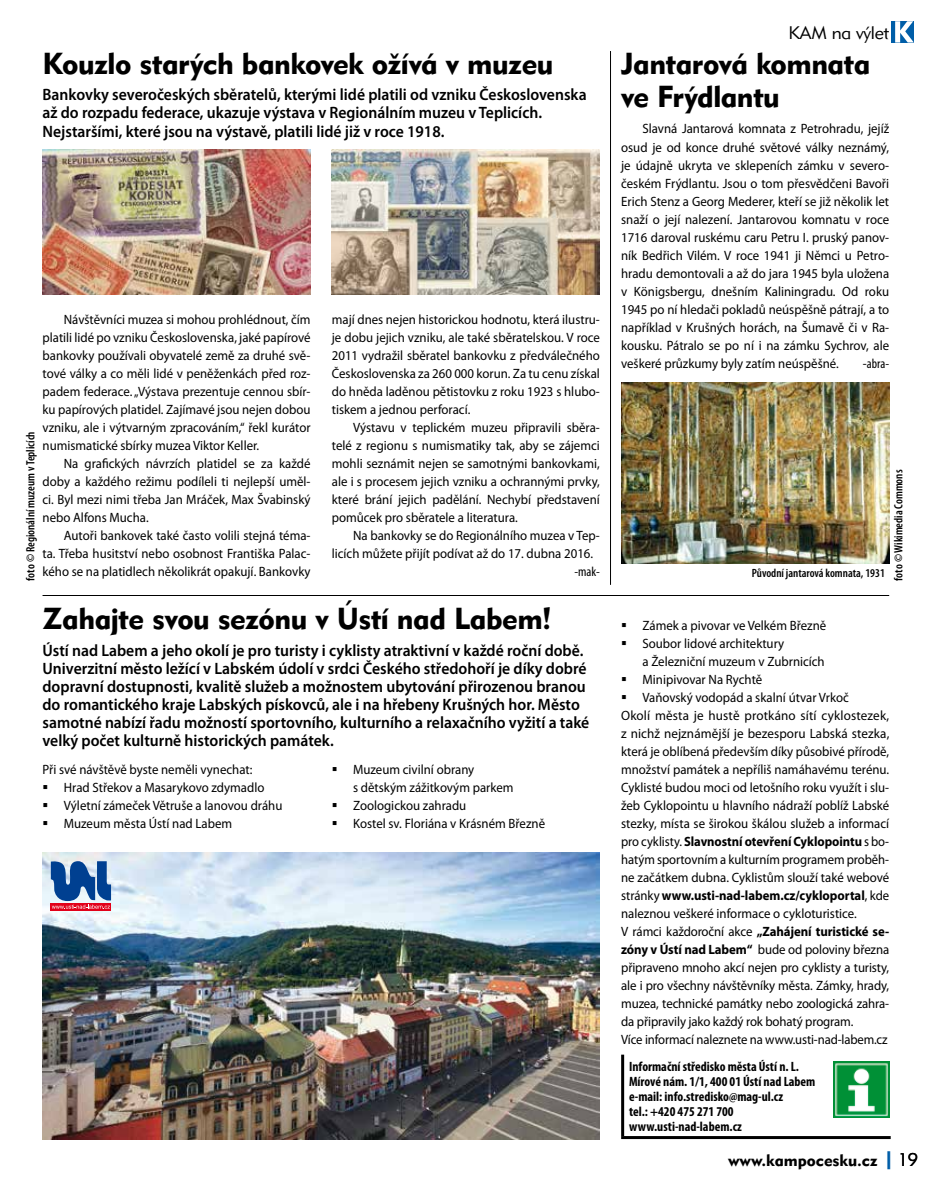
<style>
.page{position:relative;width:936px;height:1191px;background:#fff}
.page>*{position:absolute;margin:0;border:0;box-sizing:border-box;transform-origin:0 0}
.t1{font:30px/33px "Geometric 415 AT Black A";letter-spacing:-.015em;color:#000}
.t2{font:18px "Geometric 415 AT Lite A";letter-spacing:-.01em;color:#000}
.t3{font:600 16.5px/18px "Myriad Pro";color:#000;scale:.95 1}
.t4{font:16.5px "Geometric 415 AT Black A";color:#000}
.t5{font:13.5px/18px "Myriad Pro";color:#000;text-align:justify;scale:.95 1}
.t6{font:700 condensed 13.5px/15px "Myriad Pro";color:#000}
.t7{font:13.5px "Myriad Pro";color:#000;scale:.94 1}
.t8{font:13.5px "Myriad Pro";color:#000}
.t9{font:700 13.5px "Myriad Pro";letter-spacing:-.005em;color:#000;scale:.93 1}
.t10{font:700 13.5px "Myriad Pro";letter-spacing:-.005em;color:#000;scale:.94 1}
.t11{font:700 13.5px "Myriad Pro";letter-spacing:-.005em;color:#000;scale:.95 1}
.t12{font:condensed 13.5px "Myriad Pro";color:#000}
.t13{font:600 condensed 12px "Myriad Pro";color:#000}
.s1{font-stretch:normal}
.s2{font-weight:400}
.s3{font-weight:700}
.s4{font-size:18px;color:#005ea8}
.s5{font-family:"Geometric 415 AT Lite A";font-size:18px}
</style>
<div class="page">
<hr style="left:621px;top:1054px;width:3px;height:82px;background:#000">
<hr style="left:621px;top:1136px;width:269px;height:3px;background:#000">
<img style="left:43px;top:852px;width:557px;height:288px">
<img style="left:833px;top:1062px;width:56px;height:55px">
<img style="left:43px;top:150px;width:267px;height:144px">
<img style="left:332px;top:150px;width:268px;height:144px">
<img style="left:621px;top:383px;width:268px;height:180px">
<div style="left:51px;top:903px;width:60px;height:8px;background:#e2001a"></div>
<svg style="left:51px;top:860px;width:60px;height:49px;background:#6375a7"></svg>
<div style="left:891px;top:21px;width:22px;height:22px;background:#005ea8"></div>
<svg style="left:895px;top:21px;width:18px;height:22px"></svg>
<hr style="left:43px;top:595px;width:846px;height:1px;background:#000">
<hr style="left:610px;top:51px;width:1px;height:534px;background:#000">
<h1 class="t1" style="left:43px;top:47px;width:512px">Kouzlo starých bankovek ožívá v muzeu</h1>
<p class="t3" style="left:43px;top:85px;width:574px">Bankovky severočeských sběratelů, kterými lidé platili od vzniku Československa až do rozpadu federace, ukazuje výstava v Regionálním muzeu v Teplicích.<br>Nejstaršími, které jsou na výstavě, platili lidé již v roce 1918.</p>
<p class="t5" style="left:43px;top:310px;width:283px;text-indent:21px">Návštěvníci muzea si mohou prohlédnout, čím platili lidé po vzniku Československa, jaké papírové bankovky používali obyvatelé země za druhé svě&shy;tové války a co měli lidé v peněženkách před roz&shy;padem federace. „Výstava prezentuje cennou sbír&shy;ku papírových platidel. Zajímavé jsou nejen dobou vzniku, ale i výtvarným zpracováním,“ řekl kurátor numismatické sbírky muzea Viktor Keller.</p>
<p class="t5" style="left:43px;top:454px;width:284px;text-indent:21px">Na grafických návrzích platidel se za každé doby a každého režimu podíleli ti nejlepší uměl&shy;ci. Byl mezi nimi třeba Jan Mráček, Max Švabinský nebo Alfons Mucha.</p>
<p class="t5" style="left:43px;top:526px;width:284px;text-indent:21px">Autoři bankovek také často volili stejná téma&shy;ta. Třeba husitství nebo osobnost Františka Palac&shy;kého se na platidlech několikrát opakují. Bankovky</p>
<p class="t13" style="left:23px;top:580px;width:151px;rotate:-90deg">foto © Regionální muzeum v Teplicích</p>
<p class="t5" style="left:332px;top:310px;width:284px">mají dnes nejen historickou hodnotu, která ilustru&shy;je dobu jejich vzniku, ale také sběratelskou. V roce 2011 vydražil sběratel bankovku z předválečného Československa za 260 000 korun. Za tu cenu získal do hněda laděnou pětistovku z roku 1923 s hlubo&shy;tiskem a jednou perforací.</p>
<p class="t5" style="left:332px;top:418px;width:283px;text-indent:21px">Výstavu v teplickém muzeu připravili sběra&shy;telé z regionu s numismatiky tak, aby se zájemci mohli seznámit nejen se samotnými bankovkami, ale i s procesem jejich vzniku a ochrannými prvky, které brání jejich padělání. Nechybí představení pomůcek pro sběratele a literatura.</p>
<p class="t5" style="left:332px;top:526px;width:283px;text-indent:21px">Na bankovky se do Regionálního muzea v Tep&shy;licích můžete přijít podívat až do 17. dubna 2016.</p>
<p class="t12" style="left:574px;top:563px;width:27px">-mak-</p>
<h1 class="t1" style="left:43px;top:601px;width:510px">Zahajte svou sezónu v Ústí nad Labem!</h1>
<p class="t3" style="left:43px;top:640px;width:577px">Ústí nad Labem a jeho okolí je pro turisty i cyklisty atraktivní v každé roční době.<br>Univerzitní město ležící v Labském údolí v srdci Českého středohoří je díky dobré dopravní dostupnosti, kvalitě služeb a možnostem ubytování přirozenou branou do romantického kraje Labských pískovců, ale i na hřebeny Krušných hor. Město samotné nabízí řadu možností sportovního, kulturního a relaxačního vyžití a také velký počet kulturně historických památek.</p>
<p class="t5" style="left:64px;top:760px;width:231px;text-align:left;text-indent:-21px">Při své návštěvě byste neměli vynechat:<br>Hrad Střekov a Masarykovo zdymadlo Výletní zámeček Větruše a lanovou dráhu Muzeum města Ústí nad Labem</p>
<p class="t5" style="left:353px;top:760px;width:203px;text-align:left">Muzeum civilní obrany<br>s dětským zážitkovým parkem<br>Zoologickou zahradu<br>Kostel sv. Floriána v Krásném Březně</p>
<h2 class="t2" style="left:788px;top:21px;width:102px">KAM na výlet</h2>
<h1 class="t1" style="left:621px;top:47px;width:251px">Jantarová komnata ve Frýdlantu</h1>
<p class="t5" style="left:621px;top:120px;width:284px;text-indent:21px">Slavná Jantarová komnata z Petrohradu, jejíž osud je od konce druhé světové války neznámý, je údajně ukryta ve sklepeních zámku v severo&shy;českém Frýdlantu. Jsou o tom přesvědčeni Bavoři Erich Stenz a Georg Mederer, kteří se již několik let snaží o její nalezení. Jantarovou komnatu v roce 1716 daroval ruskému caru Petru I. pruský panov&shy;ník Bedřich Vilém. V roce 1941 ji Němci u Petro&shy;hradu demontovali a až do jara 1945 byla uložena v Königsbergu, dnešním Kaliningradu. Od roku 1945 po ní hledači pokladů neúspěšně pátrají, a to například v Krušných horách, na Šumavě či v Ra&shy;kousku. Pátralo se po ní i na zámku Sychrov, ale veškeré průzkumy byly zatím neúspěšné.</p>
<p class="t12" style="left:862px;top:355px;width:28px"><span class="s1">-</span>abra-</p>
<p class="t13" style="left:751px;top:565px;width:135px">Původní jantarová komnata, 1931</p>
<p class="t13" style="left:891px;top:580px;width:112px;rotate:-90deg">foto © Wikimedia Commons</p>
<p class="t5" style="left:642px;top:616px;width:195px">Zámek a pivovar ve Velkém Březně</p>
<p class="t5" style="left:642px;top:634px;width:151px">Soubor lidové architektury</p>
<p class="t5" style="left:642px;top:652px;width:193px">a Železniční muzeum v Zubrnicích</p>
<p class="t5" style="left:642px;top:670px;width:128px">Minipivovar Na Rychtě</p>
<p class="t5" style="left:642px;top:688px;width:219px">Vaňovský vodopád a skalní útvar Vrkoč</p>
<p class="t8" style="left:621px;top:707px;width:269px">Okolí města je hustě protkáno sítí cyklostezek,</p>
<p class="t8" style="left:621px;top:725px;width:270px">z nichž nejznámější je bezesporu Labská stezka,</p>
<p class="t5" style="left:621px;top:742px;width:283px">která je oblíbená především díky působivé přírodě,</p>
<p class="t5" style="left:621px;top:760px;width:283px">množství památek a nepříliš namáhavému terénu.</p>
<p class="t5" style="left:621px;top:778px;width:283px">Cyklisté budou moci od letošního roku využít i slu-</p>
<p class="t5" style="left:621px;top:796px;width:283px">žeb Cyklopointu u hlavního nádraží poblíž Labské</p>
<p class="t5" style="left:621px;top:814px;width:284px">stezky, místa se širokou škálou služeb a informací</p>
<p class="t9" style="left:621px;top:833px;width:290px"><span class="s2">pro cyklisty.</span> Slavnostní otevření Cyklopointu <span class="s2">s bo-</span></p>
<p class="t7" style="left:621px;top:851px;width:286px">hatým sportovním a kulturním programem proběh-</p>
<p class="t5" style="left:621px;top:868px;width:283px">ne začátkem dubna. Cyklistům slouží také webové</p>
<p class="t10" style="left:621px;top:887px;width:287px"><span class="s2">stránky</span> www.usti-nad-labem.cz/cykloportal<span class="s2">, kde</span></p>
<p class="t5" style="left:621px;top:904px;width:250px">naleznou veškeré informace o cykloturistice.</p>
<p class="t11" style="left:621px;top:923px;width:283px"><span class="s2">V rámci každoroční akce</span> „Zahájení turistické se-</p>
<p class="t5" style="left:621px;top:940px;width:283px"><span class="s3">zóny v Ústí nad Labem“</span> bude od poloviny března</p>
<p class="t5" style="left:621px;top:958px;width:284px">připraveno mnoho akcí nejen pro cyklisty a turisty,</p>
<p class="t5" style="left:621px;top:976px;width:283px">ale i pro všechny návštěvníky města. Zámky, hrady,</p>
<p class="t5" style="left:621px;top:994px;width:283px">muzea, technické památky nebo zoologická zahra-</p>
<p class="t5" style="left:621px;top:1012px;width:246px">da připravily jako každý rok bohatý program.</p>
<p class="t7" style="left:621px;top:1031px;width:285px">Více informací naleznete na www.usti-nad-labem.cz</p>
<p class="t6" style="left:629px;top:1058px;width:188px">Informační středisko města Ústí n. L.<br>Mírové nám. 1/1, 400 01 Ústí nad Labem e-mail: info.stredisko@mag-ul.cz<br>tel.: +420 475 271 700 www.usti-nad-labem.cz</p>
<p class="t4" style="left:728px;top:1150px;width:192px">www.kampocesku.cz <span class="s4">|</span><span class="s5">19</span></p>
</div>
